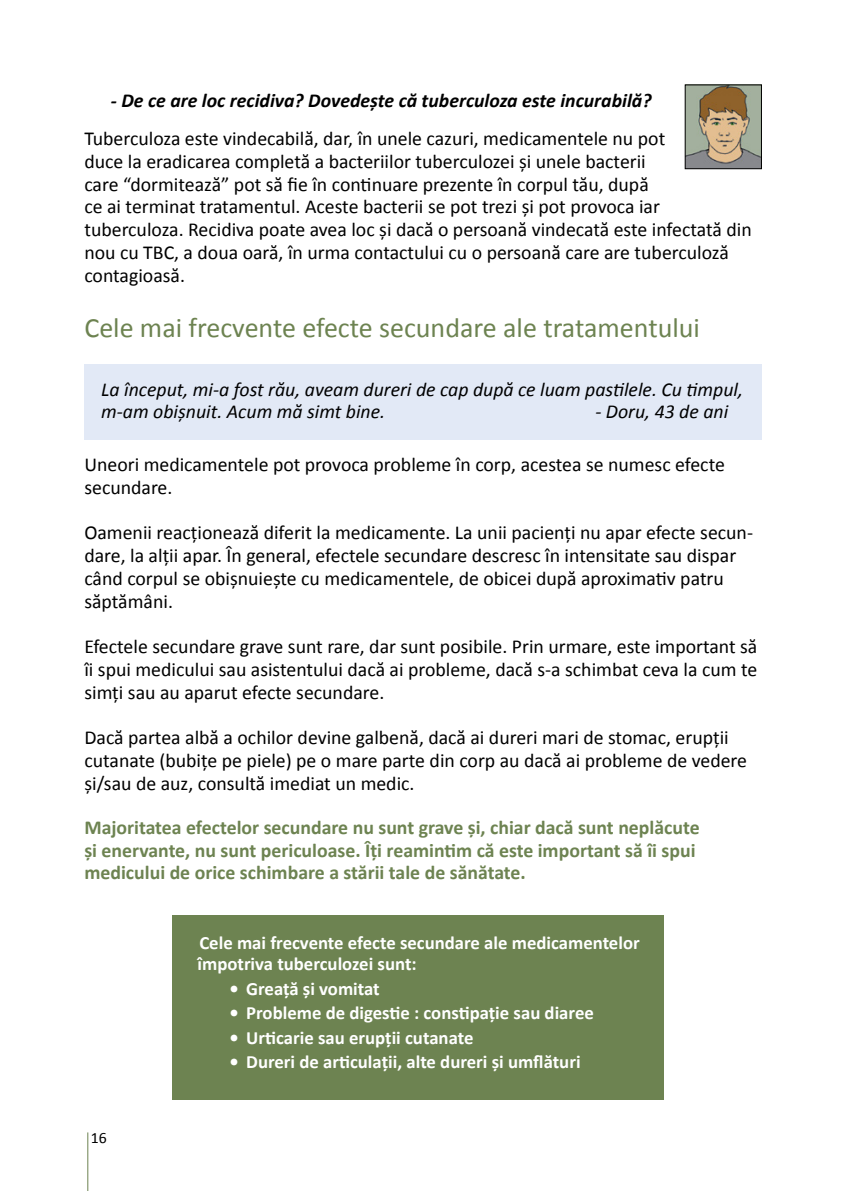
<style>
.page{position:relative;width:844px;height:1191px;background:#fff}
.page>*{position:absolute;margin:0;border:0;box-sizing:border-box;transform-origin:0 0}
.t1{font:28px "Calibri";color:#6d8351}
.t2{font:19.78px/22.8px "Calibri";color:#000}
.t3{font:700 19.78px/22.8px "Calibri";color:#6d8351}
.t4{font:italic 19.78px/22.8px "Calibri";color:#000}
.t5{font:italic 700 19.78px "Calibri";color:#000}
.t6{font:700 18.72px/21.5px "Calibri";color:#fff}
.t7{font:15.75px "Calibri";color:#000}
</style>
<div class="page">
<hr style="left:87px;top:1132px;width:1px;height:59px;background:#6d8351">
<div style="left:84px;top:364px;width:677px;height:76px;background:#e2e9f6"></div>
<div style="left:172px;top:915px;width:492px;height:184px;background:#6d8351"></div>
<img style="left:686px;top:86px;width:73px;height:81px">
<div style="left:684px;top:84px;width:77px;height:85px;border:1px solid #000"></div>
<p class="t5" style="left:111px;top:87px;width:542px">- De ce are loc recidiva? Dovedește că tuberculoza este incurabilă?</p>
<p class="t2" style="left:84px;top:127px;width:668px">Tuberculoza este vindecabilă, dar, în unele cazuri, medicamentele nu pot<br>duce la eradicarea completă a bacteriilor tuberculozei și unele bacterii<br>care “dormitează” pot să fie în continuare prezente în corpul tău, după<br>ce ai terminat tratamentul. Aceste bacterii se pot trezi și pot provoca iar tuberculoza. Recidiva poate avea loc și dacă o persoană vindecată este infectată din nou cu TBC, a doua oară, în urma contactului cu o persoană care are tuberculoză contagioasă.</p>
<h1 class="t1" style="left:84px;top:310px;width:617px">Cele mai frecvente efecte secundare ale tratamentului</h1>
<p class="t4" style="left:101px;top:377px;width:643px">La început, mi-a fost rău, aveam dureri de cap după ce luam pastilele. Cu timpul, m-am obișnuit. Acum mă simt bine.</p>
<p class="t4" style="left:595px;top:400px;width:134px">- Doru, 43 de ani</p>
<p class="t2" style="left:84px;top:453px;width:642px">Uneori medicamentele pot provoca probleme în corp, acestea se numesc efecte secundare.</p>
<p class="t2" style="left:84px;top:521px;width:670px">Oamenii reacționează diferit la medicamente. La unii pacienți nu apar efecte secun&shy;dare, la alții apar. În general, efectele secundare descresc în intensitate sau dispar când corpul se obișnuiește cu medicamentele, de obicei după aproximativ patru săptămâni.</p>
<p class="t2" style="left:84px;top:635px;width:674px;text-align:justify">Efectele secundare grave sunt rare, dar sunt posibile. Prin urmare, este important să îi spui medicului sau asistentului dacă ai probleme, dacă s-a schimbat ceva la cum te simţi sau au aparut efecte secundare.</p>
<p class="t2" style="left:84px;top:726px;width:664px">Dacă partea albă a ochilor devine galbenă, dacă ai dureri mari de stomac, erupții cutanate (bubiţe pe piele) pe o mare parte din corp au dacă ai probleme de vedere şi/sau de auz, consultă imediat un medic.</p>
<p class="t3" style="left:84px;top:816px;width:616px">Majoritatea efectelor secundare nu sunt grave și, chiar dacă sunt neplăcute și enervante, nu sunt periculoase. Îți reamintim că este important să îi spui medicului de orice schimbare a stării tale de sănătate.</p>
<p class="t7" style="left:91px;top:1128px;width:17px">16</p>
<p class="t6" style="left:197px;top:932px;width:443px">Cele mai frecvente efecte secundare ale medicamentelor împotriva tuberculozei sunt:</p>
<p class="t6" style="left:229px;top:978px;width:152px">• Greață și vomitat</p>
<p class="t6" style="left:229px;top:1002px;width:366px">• Probleme de digestie : constipație sau diaree</p>
<p class="t6" style="left:229px;top:1027px;width:245px">• Urticarie sau erupții cutanate</p>
<p class="t6" style="left:229px;top:1051px;width:352px">• Dureri de articulații, alte dureri și umflături</p>
</div>
